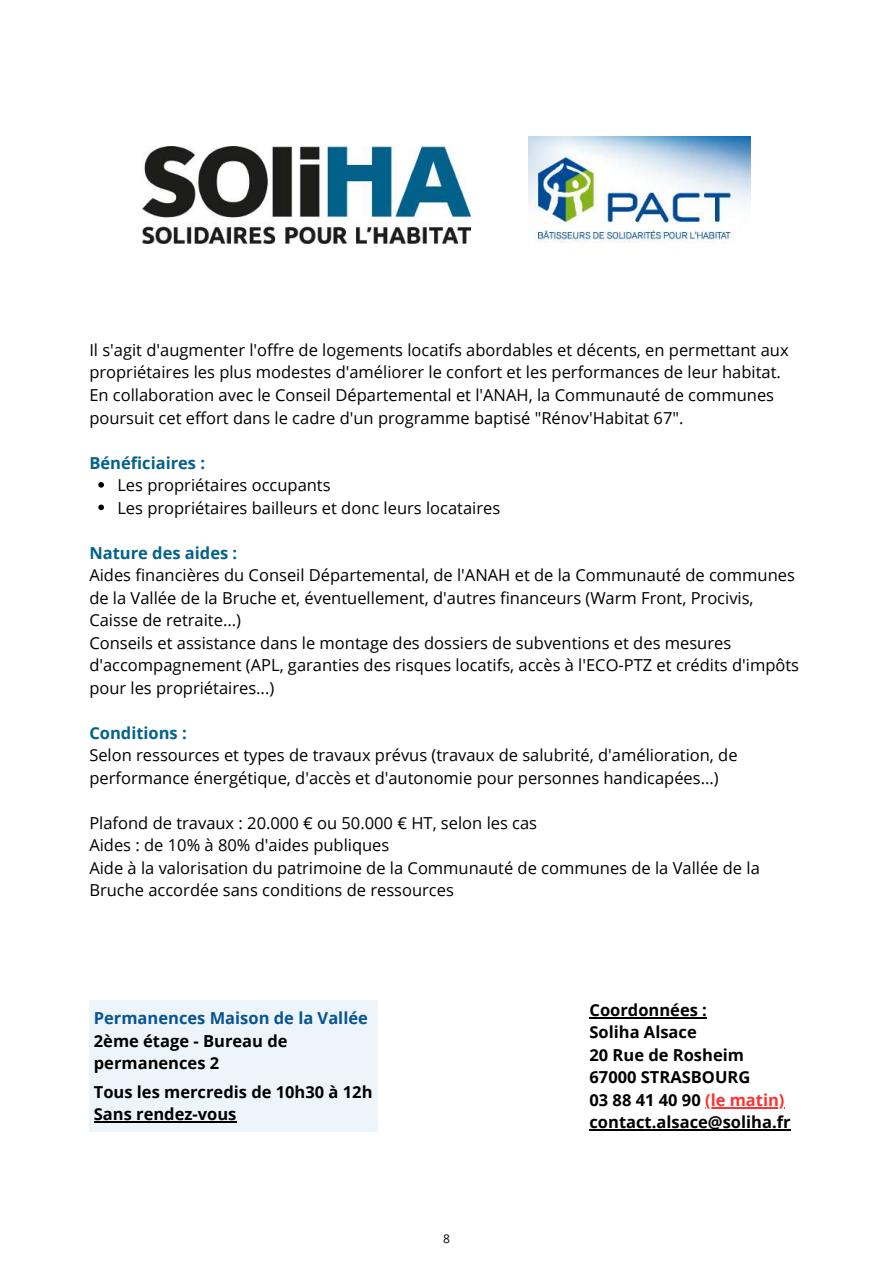
<style>
.page{position:relative;width:893px;height:1264px;background:#fff}
.page>*{position:absolute;margin:0;border:0;box-sizing:border-box;transform-origin:0 0}
.t1{font:16.5px/22.5px "Open Sans";color:#000}
.t2{font:700 16.5px/22.5px "Open Sans";color:#000}
.t3{font:700 16.5px "Open Sans";color:#03618b}
.t4{font:700 16.5px "Open Sans";color:#065493}
.t5{font:12px "Open Sans";color:#000}
.s1{color:#ff3131}
</style>
<div class="page">
<img style="left:143px;top:147px;width:327px;height:97px">
<img style="left:528px;top:136px;width:222px;height:113px">
<svg style="left:98px;top:482px;width:6px;height:5px"></svg>
<svg style="left:98px;top:504px;width:6px;height:6px"></svg>
<hr style="left:589px;top:1017px;width:118px;height:1px;background:#000">
<hr style="left:705px;top:1107px;width:79px;height:1px;background:#ff3131">
<hr style="left:589px;top:1129px;width:201px;height:1px;background:#000">
<div style="left:89px;top:1000px;width:289px;height:131px;background:#eef5fa"></div>
<hr style="left:94px;top:1121px;width:142px;height:1px;background:#000">
<p class="t1" style="left:89px;top:338px;width:700px">Il s'agit d'augmenter l'offre de logements locatifs abordables et décents, en permettant aux propriétaires les plus modestes d'améliorer le confort et les performances de leur habitat.<br>En collaboration avec le Conseil Départemental et l'ANAH, la Communauté de communes poursuit cet effort dans le cadre d'un programme baptisé "Rénov'Habitat 67".</p>
<p class="t3" style="left:89px;top:451px;width:117px">Bénéficiaires :</p>
<p class="t1" style="left:117px;top:473px;width:384px">Les propriétaires occupants<br>Les propriétaires bailleurs et donc leurs locataires</p>
<p class="t3" style="left:89px;top:541px;width:149px">Nature des aides :</p>
<p class="t1" style="left:89px;top:563px;width:711px">Aides financières du Conseil Départemental, de l'ANAH et de la Communauté de communes de la Vallée de la Bruche et, éventuellement, d'autres financeurs (Warm Front, Procivis, Caisse de retraite...)<br>Conseils et assistance dans le montage des dossiers de subventions et des mesures d'accompagnement (APL, garanties des risques locatifs, accès à l'ECO-PTZ et crédits d'impôts pour les propriétaires...)</p>
<p class="t3" style="left:89px;top:721px;width:99px">Conditions :</p>
<p class="t1" style="left:89px;top:743px;width:649px">Selon ressources et types de travaux prévus (travaux de salubrité, d'amélioration, de performance énergétique, d'accès et d'autonomie pour personnes handicapées...)</p>
<p class="t1" style="left:89px;top:811px;width:672px">Plafond de travaux : 20.000 € ou 50.000 € HT, selon les cas<br>Aides : de 10% à 80% d'aides publiques<br>Aide à la valorisation du patrimoine de la Communauté de communes de la Vallée de la Bruche accordée sans conditions de ressources</p>
<p class="t4" style="left:94px;top:1006px;width:275px">Permanences Maison de la Vallée</p>
<p class="t2" style="left:94px;top:1029px;width:195px">2ème étage - Bureau de permanences 2</p>
<p class="t2" style="left:94px;top:1079px;width:280px">Tous les mercredis de 10h30 à 12h<br>Sans rendez-vous</p>
<p class="t5" style="left:443px;top:1230px;width:8px">8</p>
<p class="t2" style="left:589px;top:998px;width:202px">Coordonnées :<br>Soliha Alsace<br>20 Rue de Rosheim<br>67000 STRASBOURG<br>03 88 41 40 90 <span class="s1">(le matin) </span>contact.alsace@soliha.fr</p>
</div>
